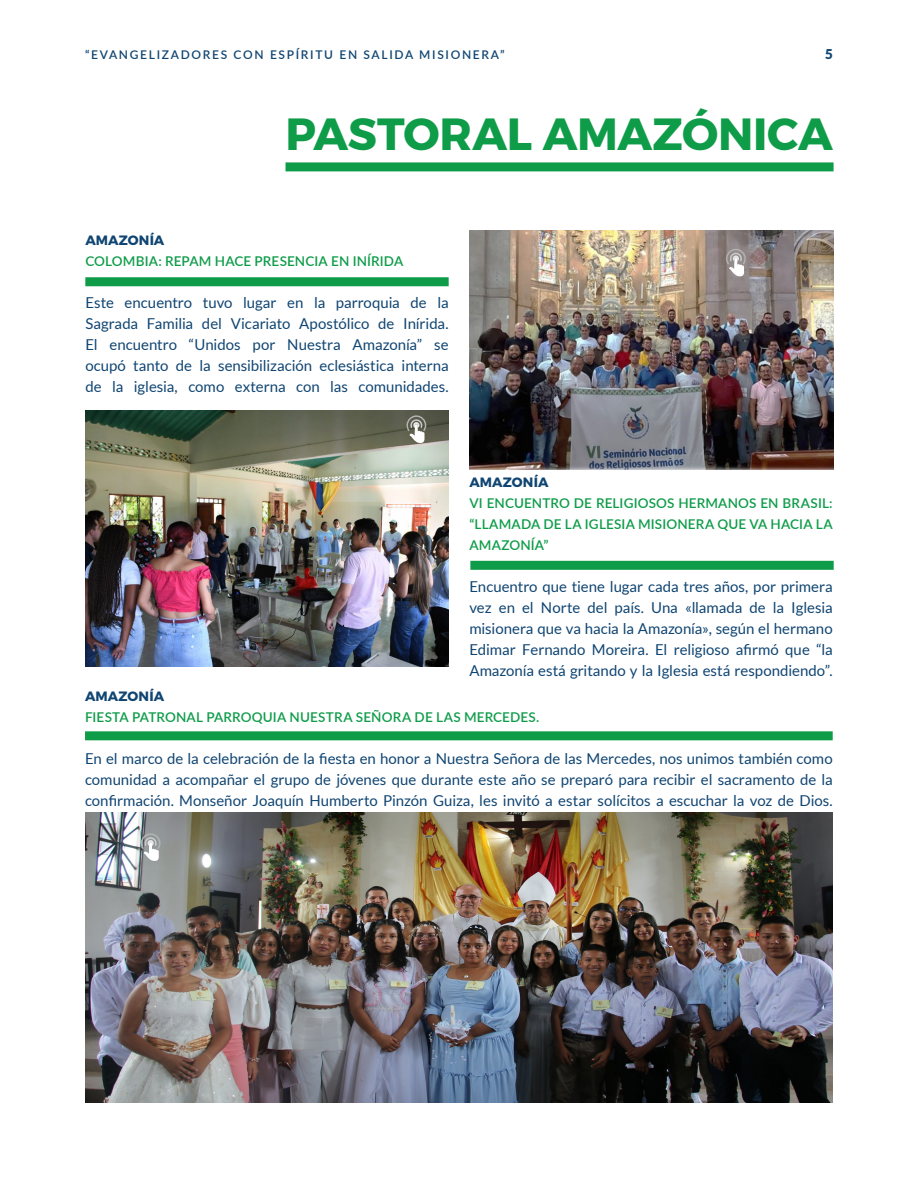
<style>
.page{position:relative;width:918px;height:1188px;background:#fff}
.page>*{position:absolute;margin:0;border:0;box-sizing:border-box;transform-origin:0 0}
.t1{font:700 45px "Montserrat";letter-spacing:-.005em;color:#0e9c49}
.t2{font:15px/21px "Lato";letter-spacing:-.005em;color:#104572;text-align:justify}
.t3{font:600 13.5px/21px "Lato";letter-spacing:.01em;color:#0e9c49;text-align:justify}
.t4{font:700 13.5px "Montserrat";letter-spacing:.005em;color:#104572}
.t5{font:900 13.5px "Lato";color:#104572}
.t6{font:600 12px "Lato";letter-spacing:.14em;color:#104572}
</style>
<div class="page">
<img style="left:85px;top:812px;width:748px;height:291px">
<img style="left:85px;top:411px;width:364px;height:256px">
<img style="left:470px;top:230px;width:364px;height:239px">
<div style="left:85px;top:277px;width:364px;height:9px;background:#0e9c49"></div>
<div style="left:470px;top:561px;width:364px;height:9px;background:#0e9c49"></div>
<div style="left:85px;top:731px;width:748px;height:9px;background:#0e9c49"></div>
<div style="left:286px;top:162px;width:548px;height:9px;background:#0e9c49"></div>
<svg style="left:726px;top:249px;width:20px;height:27px"></svg>
<svg style="left:406px;top:415px;width:20px;height:28px"></svg>
<svg style="left:141px;top:833px;width:20px;height:28px"></svg>
<p class="t6" style="left:85px;top:46px;width:421px">“EVANGELIZADORES CON ESPÍRITU EN SALIDA MISIONERA”</p>
<p class="t5" style="left:825px;top:46px;width:9px">5</p>
<h1 class="t1" style="left:286px;top:97px;width:549px">PASTORAL AMAZÓNICA</h1>
<p class="t4" style="left:85px;top:229px;width:81px">AMAZONÍA</p>
<p class="t3" style="left:85px;top:250px;width:319px">COLOMBIA: REPAM HACE PRESENCIA EN INÍRIDA</p>
<p class="t2" style="left:85px;top:292px;width:365px">Este encuentro tuvo lugar en la parroquia de la Sagrada Familia del Vicariato Apostólico de Inírida.<br>El encuentro “Unidos por Nuestra Amazonía” se ocupó tanto de la sensibilización eclesiástica interna de la iglesia, como externa con las comunidades.</p>
<p class="t4" style="left:469px;top:471px;width:81px">AMAZONÍA</p>
<p class="t3" style="left:469px;top:492px;width:365px">VI ENCUENTRO DE RELIGIOSOS HERMANOS EN BRASIL: “LLAMADA DE LA IGLESIA MISIONERA QUE VA HACIA LA AMAZONÍA”</p>
<p class="t2" style="left:469px;top:576px;width:365px">Encuentro que tiene lugar cada tres años, por primera vez en el Norte del país. Una «llamada de la Iglesia misionera que va hacia la Amazonía», según el hermano Edimar Fernando Moreira. El religioso afirmó que “la Amazonía está gritando y la Iglesia está respondiendo”.</p>
<p class="t4" style="left:85px;top:685px;width:81px">AMAZONÍA</p>
<p class="t3" style="left:85px;top:706px;width:456px">FIESTA PATRONAL PARROQUIA NUESTRA SEÑORA DE LAS MERCEDES.</p>
<p class="t2" style="left:85px;top:748px;width:749px">En el marco de la celebración de la fiesta en honor a Nuestra Señora de las Mercedes, nos unimos también como comunidad a acompañar el grupo de jóvenes que durante este año se preparó para recibir el sacramento de la confirmación. Monseñor Joaquín Humberto Pinzón Guiza, les invitó a estar solícitos a escuchar la voz de Dios.</p>
</div>
